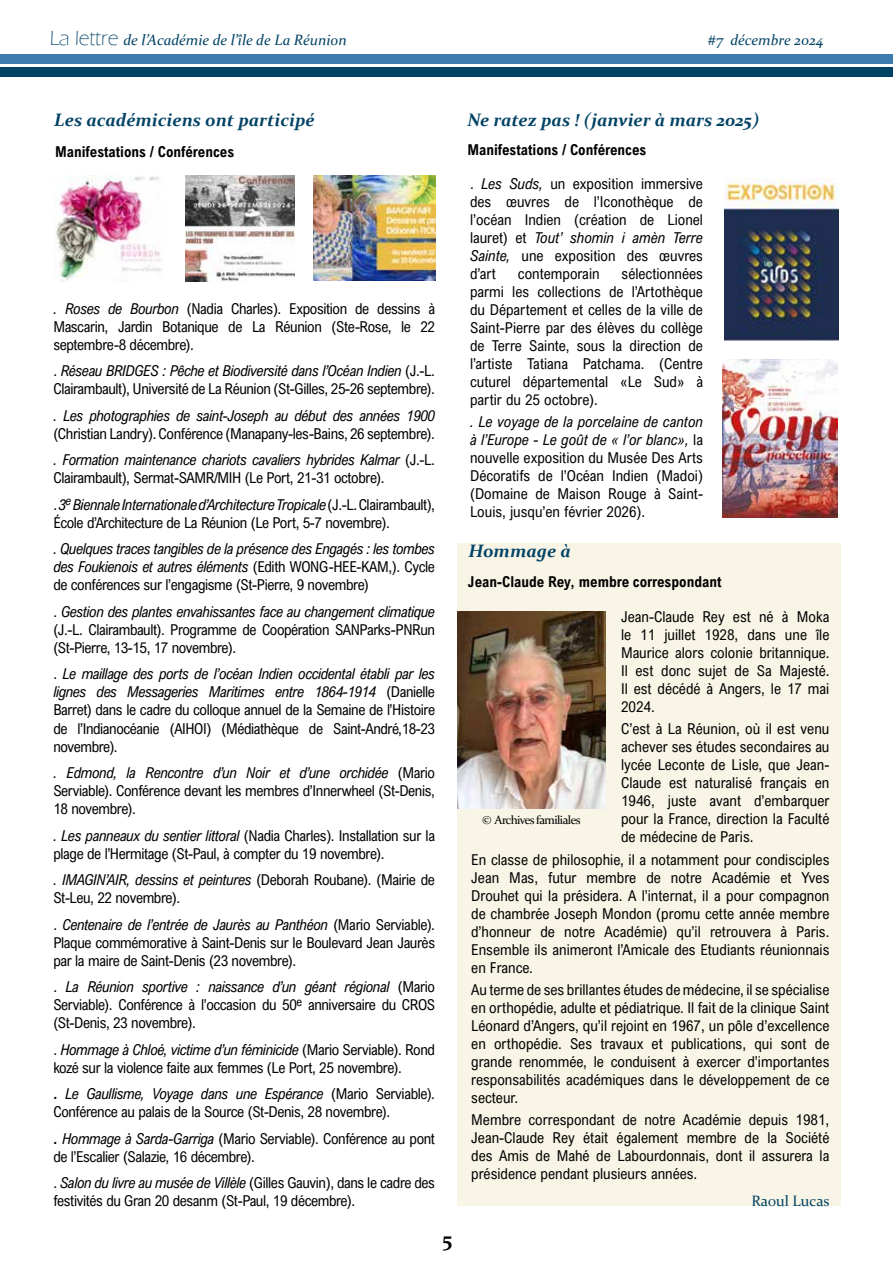
<style>
.page{position:relative;width:893px;height:1263px;background:#fff}
.page>*{position:absolute;margin:0;border:0;box-sizing:border-box;transform-origin:0 0}
.t1{font:700 21px "Constantia";color:#000}
.t2{font:italic 700 18px "Constantia";color:#024365}
.t3{font:15px/18px "Arial Nova Cond";letter-spacing:-.025em;color:#000;text-align:justify}
.t4{font:italic 15px/18px "Arial Nova Cond";letter-spacing:-.025em;color:#000;text-align:justify}
.t5{font:700 15px "Arial Nova Cond";color:#000}
.t6{font:italic 15px "Constantia";color:#024365}
.t7{font:15px "Arial Nova Cond";color:#000}
.t8{font:15px "Constantia";color:#024365}
.t9{font:12px "Constantia";letter-spacing:-.05em;color:#000}
.s1{font-family:"Eras ITC";font-weight:300;font-style:normal;font-size:21px}
.s2{font-style:italic}
.s3{font-style:normal}
.s4{font-weight:700;font-style:italic}
</style>
<div class="page">
<div style="left:0;top:54px;width:893px;height:10px;background:#3c7bae"></div>
<div style="left:0;top:67px;width:893px;height:10px;background:#024365"></div>
<img style="left:723px;top:360px;width:115px;height:157px">
<img style="left:724px;top:178px;width:115px;height:162px">
<img style="left:314px;top:176px;width:122px;height:105px">
<img style="left:55px;top:176px;width:107px;height:105px">
<img style="left:186px;top:176px;width:108px;height:105px">
<div style="left:457px;top:544px;width:383px;height:662px;background:#f8f5e7"></div>
<img style="left:457px;top:611px;width:148px;height:198px">
<p class="t6" style="left:50px;top:30px;width:298px"><span class="s1">La lettre</span> de l’Académie de l’île de La Réunion</p>
<p class="t6" style="left:708px;top:30px;width:117px">#7 décembre 2024</p>
<p class="t2" style="left:54px;top:107px;width:262px">Les académiciens ont participé</p>
<p class="t5" style="left:55px;top:142px;width:181px">Manifestations / Conférences</p>
<p class="t3" style="left:53px;top:299px;width:383px"><span class="s2">. Roses de Bourbon</span> (Nadia Charles). Exposition de dessins à Mascarin, Jardin Botanique de La Réunion (Ste-Rose, le 22 septembre-8 décembre).</p>
<p class="t3" style="left:53px;top:362px;width:383px">. <span class="s2">Réseau BRIDGES : Pêche et Biodiversité dans l’Océan Indien</span> (J.-L.<br>Clairambault), Université de La Réunion (St-Gilles, 25-26 septembre).</p>
<p class="t4" style="left:53px;top:406px;width:383px">. Les photographies de saint-Joseph au début des années 1900</p>
<p class="t3" style="left:53px;top:420px;width:383px;line-height:26.5px">(Christian Landry). Conférence (Manapany-les-Bains, 26 septembre). <span class="s2">. Formation maintenance chariots cavaliers hybrides Kalmar</span> (J.-L.</p>
<p class="t3" style="left:53px;top:465px;width:383px;line-height:26.5px">Clairambault), Sermat-SAMR/MIH (Le Port, 21-31 octobre).<br>. <span class="s2">3</span><sup>e</sup> <span class="s2">Biennale Internationale d’Architecture Tropicale</span> (J.-L. Clairambault),</p>
<p class="t3" style="left:53px;top:513px;width:338px">École d’Architecture de La Réunion (Le Port, 5-7 novembre).</p>
<p class="t4" style="left:53px;top:540px;width:383px">. Quelques traces tangibles de la présence des Engagés : les tombes des Foukienois et autres éléments <span class="s3">(Edith WONG-HEE-KAM,). Cycle de conférences sur l’engagisme (St-Pierre, 9 novembre)</span></p>
<p class="t3" style="left:53px;top:602px;width:383px">. <span class="s2">Gestion des plantes envahissantes face au changement climatique </span>(J.-L. Clairambault). Programme de Coopération SANParks-PNRun (St-Pierre, 13-15, 17 novembre).</p>
<p class="t3" style="left:53px;top:665px;width:383px">. <span class="s2">Le maillage des ports de l’océan Indien occidental établi par les lignes des Messageries Maritimes entre 1864-1914</span> (Danielle Barret) dans le cadre du colloque annuel de la Semaine de l’Histoire de l’Indianocéanie (AIHOI) (Médiathèque de Saint-André,18-23 novembre).</p>
<p class="t3" style="left:53px;top:763px;width:383px"><span class="s2">. Edmond, la Rencontre d’un Noir et d’une orchidée</span> (Mario Serviable). Conférence devant les membres d’Innerwheel (St-Denis, 18 novembre).</p>
<p class="t3" style="left:53px;top:826px;width:383px"><span class="s2">. Les panneaux du sentier littoral</span> (Nadia Charles). Installation sur la plage de l’Hermitage (St-Paul, à compter du 19 novembre).</p>
<p class="t3" style="left:53px;top:870px;width:383px"><span class="s2">. IMAGIN’AIR, dessins et peintures</span> (Deborah Roubane). (Mairie de<br>St-Leu, 22 novembre).</p>
<p class="t3" style="left:53px;top:915px;width:383px">. <span class="s2">Centenaire de l’entrée de Jaurès au Panthéon</span> (Mario Serviable).<br>Plaque commémorative à Saint-Denis sur le Boulevard Jean Jaurès par la maire de Saint-Denis (23 novembre).</p>
<p class="t3" style="left:53px;top:977px;width:383px">. <span class="s2">La Réunion sportive : naissance d’un géant régional</span> (Mario Serviable). Conférence à l’occasion du 50<sup>e</sup> anniversaire du CROS (St-Denis, 23 novembre).</p>
<p class="t3" style="left:53px;top:1040px;width:383px">. <span class="s2">Hommage à Chloé, victime d’un féminicide</span> (Mario Serviable). Rond kozé sur la violence faite aux femmes (Le Port, 25 novembre).</p>
<p class="t3" style="left:53px;top:1084px;width:383px"><span class="s4">.</span> <span class="s2">Le Gaullisme, Voyage dans une Espérance</span> (Mario Serviable).<br>Conférence au palais de la Source (St-Denis, 28 novembre).</p>
<p class="t3" style="left:53px;top:1129px;width:383px"><span class="s4">.</span> <span class="s2">Hommage à Sarda-Garriga</span> (Mario Serviable). Conférence au pont de l’Escalier (Salazie, 16 décembre).</p>
<p class="t3" style="left:53px;top:1173px;width:383px">. <span class="s2">Salon du livre au musée de Villèle</span> (Gilles Gauvin), dans le cadre des festivités du Gran 20 desanm (St-Paul, 19 décembre).</p>
<h1 class="t1" style="left:442px;top:1224px;width:11px">5</h1>
<p class="t2" style="left:467px;top:107px;width:293px">Ne ratez pas ! (janvier à mars 2025)</p>
<p class="t5" style="left:467px;top:140px;width:181px">Manifestations / Conférences</p>
<p class="t3" style="left:470px;top:175px;width:234px">. <span class="s2">Les Suds,</span> un exposition immersive des œuvres de l’Iconothèque de l’océan Indien (création de Lionel lauret) et <span class="s2">Tout’ shomin i amèn Terre Sainte,</span> une exposition des œuvres d’art</p>
<p class="t3" style="left:470px;top:265px;width:234px;text-indent:152px">sélectionnées parmi les collections de l’Artothèque du Département et celles de la ville de Saint‑Pierre par des élèves du collège de Terre Sainte, sous la direction de l’artiste Tatiana Patchama. (Centre cuturel départemental «Le Sud» à partir du 25 octobre).</p>
<p class="t3" style="left:470px;top:413px;width:234px"><span class="s2">. Le voyage de la porcelaine de canton à l’Europe - Le goût de « l’or blanc»,</span> la nouvelle exposition du Musée Des Arts Décoratifs de l’Océan Indien (Madoi) (Domaine de Maison Rouge à Saint-Louis, jusqu’en février 2026).</p>
<p class="t7" style="left:518px;top:265px;width:83px">contemporain</p>
<p class="t2" style="left:469px;top:539px;width:104px">Hommage à</p>
<p class="t5" style="left:468px;top:572px;width:255px">Jean-Claude Rey, membre correspondant</p>
<p class="t3" style="left:621px;top:607px;width:210px">Jean-Claude Rey est né à Moka le 11 juillet 1928, dans une île Maurice alors colonie britannique.<br>Il est donc sujet de Sa Majesté.<br>Il est décédé à Angers, le 17 mai 2024.</p>
<p class="t3" style="left:621px;top:720px;width:210px">C’est à La Réunion, où il est venu achever ses études secondaires au lycée Leconte de Lisle, que Jean-Claude est naturalisé français en 1946, juste avant d’embarquer pour la France, direction la Faculté de médecine de Paris.</p>
<p class="t3" style="left:471px;top:850px;width:360px">En classe de philosophie, il a notamment pour condisciples Jean Mas, futur membre de notre Académie et Yves Drouhet qui la présidera. A l’internat, il a pour compagnon de chambrée Joseph Mondon (promu cette année membre d’honneur de notre Académie) qu’il retrouvera à Paris.<br>Ensemble ils animeront l’Amicale des Etudiants réunionnais en France.</p>
<p class="t3" style="left:471px;top:980px;width:360px">Au terme de ses brillantes études de médecine, il se spécialise en orthopédie, adulte et pédiatrique. Il fait de la clinique Saint Léonard d’Angers, qu’il rejoint en 1967, un pôle d’excellence en orthopédie. Ses travaux et publications, qui sont de grande renommée, le conduisent à exercer d’importantes responsabilités académiques dans le développement de ce secteur.</p>
<p class="t3" style="left:471px;top:1110px;width:360px">Membre correspondant de notre Académie depuis 1981, Jean-Claude Rey était également membre de la Société des Amis de Mahé de Labourdonnais, dont il assurera la présidence pendant plusieurs années.</p>
<p class="t8" style="left:751px;top:1190px;width:80px">Raoul Lucas</p>
<p class="t9" style="left:482px;top:812px;width:100px">© Archives familiales</p>
</div>
